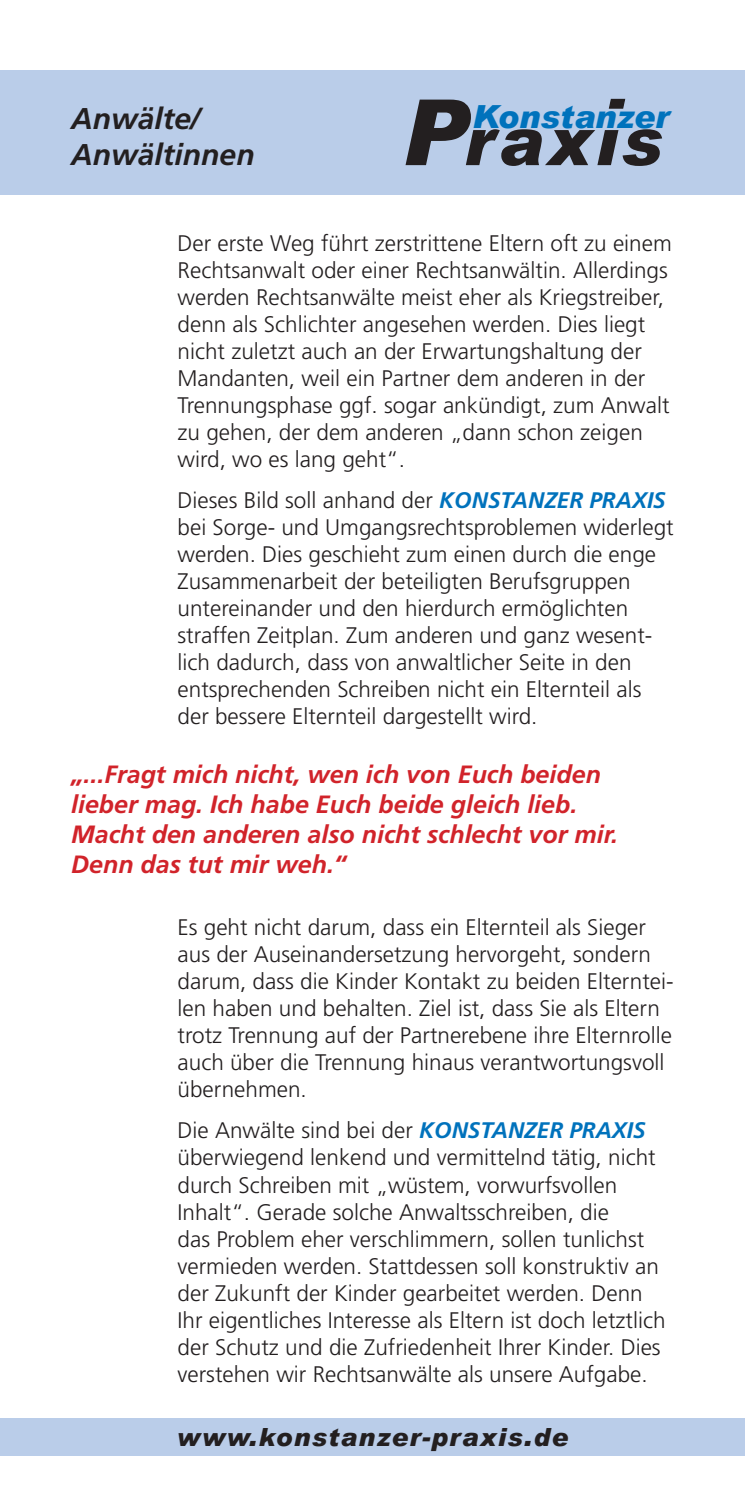
<style>
.page{position:relative;width:745px;height:1489px;background:#fff}
.page>*{position:absolute;margin:0;border:0;box-sizing:border-box;transform-origin:0 0}
.t1{font:italic 900 31.75px "Arial";color:#0072bc}
.t2{font:italic 700 30px/36px "Frutiger LT";color:#231f20}
.t3{font:italic 700 25px/30px "Frutiger LT";color:#d1232a}
.t4{font:italic 900 25px "Arial";letter-spacing:.05em;color:#231f20}
.t5{font:300 22.5px/27px "Frutiger LT";color:#231f20}
.s1{font-weight:700;font-style:italic;color:#0072bc}
</style>
<div class="page">
<div style="left:0;top:70px;width:744px;height:124px;background:#bacde9"></div>
<svg style="left:405px;top:98px;width:256px;height:68px"></svg>
<div style="left:0;top:1417px;width:744px;height:37px;background:#bacde9"></div>
<h2 class="t2" style="left:71px;top:101px;width:185px">Anwälte/<br>Anwältinnen</h2>
<h1 class="t1" style="left:472px;top:97px;width:198px">Konstanzer</h1>
<p class="t5" style="left:177px;top:230px;width:495px">Der erste Weg führt zerstrittene Eltern oft zu einem Rechtsanwalt oder einer Rechtsanwältin. Allerdings werden Rechtsanwälte meist eher als Kriegstreiber, denn als Schlichter angesehen werden. Dies liegt nicht zuletzt auch an der Erwartungshaltung der Mandanten, weil ein Partner dem anderen in der Trennungsphase ggf. sogar ankündigt, zum Anwalt zu gehen, der dem anderen „dann schon zeigen wird, wo es lang geht“.</p>
<p class="t5" style="left:177px;top:487px;width:497px">Dieses Bild soll anhand der <span class="s1">KONSTANZER PRAXIS </span>bei Sorge- und Umgangsrechtsproblemen widerlegt werden. Dies geschieht zum einen durch die enge Zusammenarbeit der beteiligten Berufsgruppen untereinander und den hierdurch ermöglichten straffen Zeitplan. Zum anderen und ganz wesent&shy;lich dadurch, dass von anwaltlicher Seite in den entsprechenden Schreiben nicht ein Elternteil als der bessere Elternteil dargestellt wird.</p>
<p class="t3" style="left:71px;top:759px;width:548px">„...Fragt mich nicht, wen ich von Euch beiden lieber mag. Ich habe Euch beide gleich lieb.<br>Macht den anderen also nicht schlecht vor mir.<br>Denn das tut mir weh.“</p>
<p class="t5" style="left:177px;top:914px;width:497px">Es geht nicht darum, dass ein Elternteil als Sieger aus der Auseinandersetzung hervorgeht, sondern darum, dass die Kinder Kontakt zu beiden Elterntei&shy;len haben und behalten. Ziel ist, dass Sie als Eltern trotz Trennung auf der Partnerebene ihre Elternrolle auch über die Trennung hinaus verantwortungsvoll übernehmen.</p>
<p class="t5" style="left:177px;top:1117px;width:489px">Die Anwälte sind bei der <span class="s1">KONSTANZER PRAXIS </span>überwiegend lenkend und vermittelnd tätig, nicht durch Schreiben mit „wüstem, vorwurfsvollen Inhalt“. Gerade solche Anwaltsschreiben, die<br>das Problem eher verschlimmern, sollen tunlichst vermieden werden. Stattdessen soll konstruktiv an der Zukunft der Kinder gearbeitet werden. Denn Ihr eigentliches Interesse als Eltern ist doch letztlich der Schutz und die Zufriedenheit Ihrer Kinder. Dies verstehen wir Rechtsanwälte als unsere Aufgabe.</p>
<p class="t4" style="left:177px;top:1420px;width:392px">www.konstanzer-praxis.de</p>
</div>
